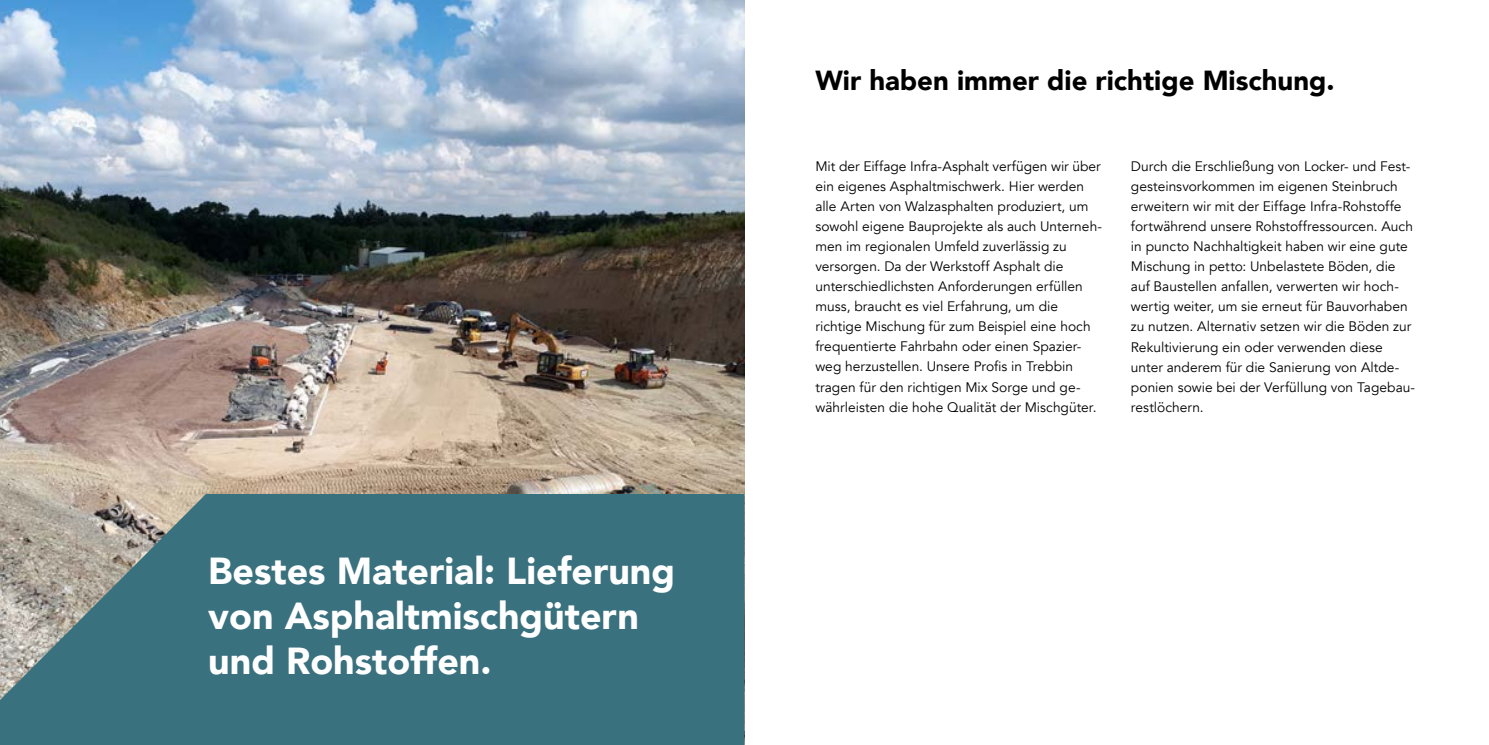
<style>
.page{position:relative;width:1489px;height:745px;background:#fff}
.page>*{position:absolute;margin:0;border:0;box-sizing:border-box;transform-origin:0 0}
.t1{font:900 37.5px/45px "Avenir";color:#fff}
.t2{font:900 27.5px "Avenir";color:#000}
.t3{font:13.75px/20px "Avenir";color:#000}
</style>
<div class="page">
<img style="left:0;top:0;width:744px;height:493px">
<svg style="left:0;top:493px;width:744px;height:251px;background:#477782"></svg>
<h1 class="t1" style="left:208px;top:547px;width:468px">Bestes Material: Lieferung von Asphaltmischgütern und Rohstoffen.</h1>
<h2 class="t2" style="left:815px;top:57px;width:520px">Wir haben immer die richtige Mischung.</h2>
<p class="t3" style="left:815px;top:156px;width:288px">Mit der Eiffage Infra-Asphalt verfügen wir über ein eigenes Asphaltmischwerk. Hier werden alle Arten von Walzasphalten produziert, um sowohl eigene Bauprojekte als auch Unterneh&shy;men im regionalen Umfeld zuverlässig zu versorgen. Da der Werkstoff Asphalt die unterschiedlichsten Anforderungen erfüllen muss, braucht es viel Erfahrung, um die richtige Mischung für zum Beispiel eine hoch frequentierte Fahrbahn oder einen Spazier&shy;weg herzustellen. Unsere Profis in Trebbin tragen für den richtigen Mix Sorge und ge&shy;währleisten die hohe Qualität der Mischgüter.</p>
<p class="t3" style="left:1130px;top:157px;width:286px">Durch die Erschließung von Locker- und Fest&shy;gesteinsvorkommen im eigenen Steinbruch erweitern wir mit der Eiffage Infra-Rohstoffe fortwährend unsere Rohstoffressourcen. Auch in puncto Nachhaltigkeit haben wir eine gute Mischung in petto: Unbelastete Böden, die auf Baustellen anfallen, verwerten wir hoch&shy;wertig weiter, um sie erneut für Bauvorhaben zu nutzen. Alternativ setzen wir die Böden zur Rekultivierung ein oder verwenden diese unter anderem für die Sanierung von Altde&shy;ponien sowie bei der Verfüllung von Tagebau&shy;restlöchern.</p>
</div>
